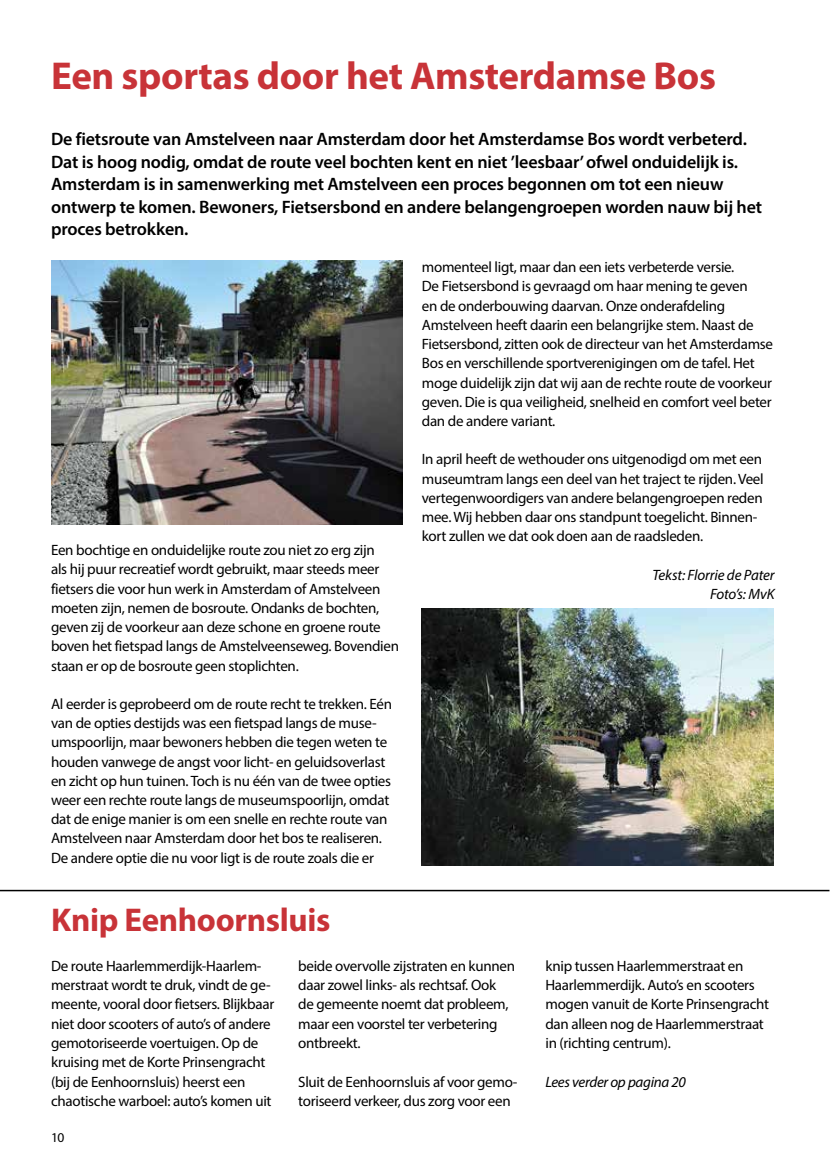
<style>
.page{position:relative;width:830px;height:1170px;background:#fff}
.page>*{position:absolute;margin:0;border:0;box-sizing:border-box;transform-origin:0 0}
.t1{font:700 39px "Myriad Pro";letter-spacing:-.01em;color:#c83338}
.t2{font:700 33px "Myriad Pro";letter-spacing:-.01em;color:#c83338}
.t3{font:600 18px/22.5px "Myriad Pro";letter-spacing:-.01em;color:#000}
.t4{font:15px/19.2px "Myriad Pro";letter-spacing:-.02em;color:#000}
.t5{font:italic 15px/19.4px "Myriad Pro";letter-spacing:-.02em;color:#000;text-align:right}
.t6{font:13.5px "Myriad Pro";color:#000}
</style>
<div class="page">
<img style="left:421px;top:608px;width:352px;height:257px">
<img style="left:51px;top:261px;width:352px;height:263px">
<hr style="left:0;top:889px;width:829px;height:2px;background:#000">
<h1 class="t1" style="left:51px;top:50px;width:666px">Een sportas door het Amsterdamse Bos</h1>
<p class="t3" style="left:51px;top:128px;width:712px">De fietsroute van Amstelveen naar Amsterdam door het Amsterdamse Bos wordt verbeterd.<br>Dat is hoog nodig, omdat de route veel bochten kent en niet ’leesbaar’ ofwel onduidelijk is.<br>Amsterdam is in samenwerking met Amstelveen een proces begonnen om tot een nieuw ontwerp te komen. Bewoners, Fietsersbond en andere belangengroepen worden nauw bij het proces betrokken.</p>
<p class="t4" style="left:51px;top:540px;width:349px">Een bochtige en onduidelijke route zou niet zo erg zijn<br>als hij puur recreatief wordt gebruikt, maar steeds meer fietsers die voor hun werk in Amsterdam of Amstelveen moeten zijn, nemen de bosroute. Ondanks de bochten, geven zij de voorkeur aan deze schone en groene route boven het fietspad langs de Amstelveenseweg. Bovendien staan er op de bosroute geen stoplichten.</p>
<p class="t4" style="left:51px;top:694px;width:342px">Al eerder is geprobeerd om de route recht te trekken. Eén van de opties destijds was een fietspad langs de muse&shy;umspoorlijn, maar bewoners hebben die tegen weten te houden vanwege de angst voor licht- en geluidsoverlast en zicht op hun tuinen. Toch is nu één van de twee opties weer een rechte route langs de museumspoorlijn, omdat dat de enige manier is om een snelle en rechte route van Amstelveen naar Amsterdam door het bos te realiseren.<br>De andere optie die nu voor ligt is de route zoals die er</p>
<h2 class="t2" style="left:51px;top:898px;width:281px">Knip Eenhoornsluis</h2>
<p class="t4" style="left:421px;top:257px;width:352px">momenteel ligt, maar dan een iets verbeterde versie.<br>De Fietsersbond is gevraagd om haar mening te geven<br>en de onderbouwing daarvan. Onze onderafdeling Amstelveen heeft daarin een belangrijke stem. Naast de Fietsersbond, zitten ook de directeur van het Amsterdamse Bos en verschillende sportverenigingen om de tafel. Het moge duidelijk zijn dat wij aan de rechte route de voorkeur geven. Die is qua veiligheid, snelheid en comfort veel beter dan de andere variant.</p>
<p class="t4" style="left:421px;top:449px;width:343px">In april heeft de wethouder ons uitgenodigd om met een museumtram langs een deel van het traject te rijden. Veel vertegenwoordigers van andere belangengroepen reden mee. Wij hebben daar ons standpunt toegelicht. Binnen&shy;kort zullen we dat ook doen aan de raadsleden.</p>
<p class="t5" style="left:652px;top:564px;width:123px">Tekst: Florrie de Pater<br>Foto’s: MvK</p>
<p class="t4" style="left:51px;top:955px;width:225px">De route Haarlemmerdijk-Haarlem&shy;merstraat wordt te druk, vindt de ge&shy;meente, vooral door fietsers. Blijkbaar niet door scooters of auto’s of andere gemotoriseerde voertuigen. Op de kruising met de Korte Prinsengracht (bij de Eenhoornsluis) heerst een chaotische warboel: auto’s komen uit</p>
<p class="t4" style="left:298px;top:955px;width:218px">beide overvolle zijstraten en kunnen daar zowel links- als rechtsaf. Ook de gemeente noemt dat probleem, maar een voorstel ter verbetering ontbreekt.</p>
<p class="t4" style="left:298px;top:1071px;width:221px">Sluit de Eenhoornsluis af voor gemo&shy;toriseerd verkeer, dus zorg voor een</p>
<p class="t6" style="left:51px;top:1128px;width:15px">10</p>
<p class="t4" style="left:545px;top:955px;width:225px">knip tussen Haarlemmerstraat en Haarlemmerdijk. Auto’s en scooters mogen vanuit de Korte Prinsengracht dan alleen nog de Haarlemmerstraat in (richting centrum).</p>
<p class="t5" style="left:545px;top:1071px;width:142px">Lees verder op pagina 20</p>
</div>
